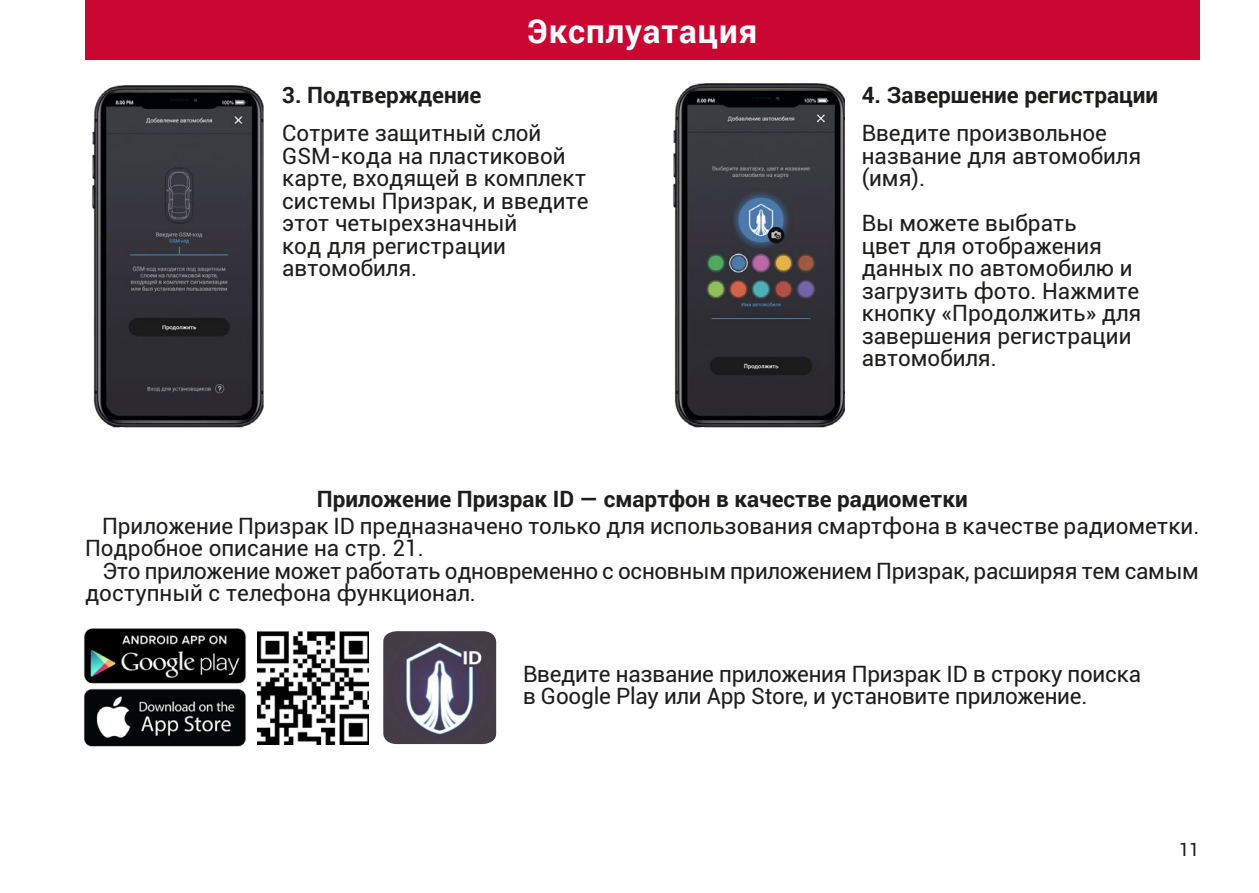
<style>
.page{position:relative;width:1259px;height:893px;background:#fff}
.page>*{position:absolute;margin:0;border:0;box-sizing:border-box;transform-origin:0 0}
.t1{font:700 33px "Roboto";letter-spacing:.03em;color:#fff}
.t2{font:22.5px/22.5px "Roboto";color:#1d1d1b}
.t3{font:700 22.5px "Roboto";color:#1d1d1b}
.t4{font:18px "Roboto";color:#1d1d1b}
</style>
<div class="page">
<div style="left:85px;top:0;width:1114px;height:60px;background:#ca0733"></div>
<img style="left:92px;top:86px;width:172px;height:341px">
<img style="left:673px;top:84px;width:171px;height:343px">
<img style="left:383px;top:631px;width:113px;height:113px">
<img style="left:258px;top:631px;width:110px;height:113px">
<img style="left:83px;top:628px;width:163px;height:119px">
<h1 class="t1" style="left:527px;top:12px;width:232px">Эксплуатация</h1>
<p class="t3" style="left:282px;top:81px;width:201px">3. Подтверждение</p>
<p class="t3" style="left:861px;top:81px;width:298px">4. Завершение регистрации</p>
<p class="t2" style="left:282px;top:121px;width:308px">Сотрите защитный слой<br>GSM-кода на пластиковой карте, входящей в комплект системы Призрак, и введите этот четырехзначный<br>код для регистрации автомобиля.</p>
<p class="t2" style="left:861px;top:121px;width:281px">Введите произвольное название для автомобиля (имя).</p>
<p class="t2" style="left:861px;top:211px;width:281px">Вы можете выбрать<br>цвет для отображения данных по автомобилю и загрузить фото. Нажмите кнопку «Продолжить» для завершения регистрации автомобиля.</p>
<p class="t3" style="left:317px;top:486px;width:652px">Приложение Призрак ID — смартфон в качестве радиометки</p>
<p class="t2" style="left:85px;top:514px;width:1116px;text-indent:17px">Приложение Призрак ID предназначено только для использования смартфона в качестве радиометки.<br>Подробное описание на стр. 21.</p>
<p class="t2" style="left:85px;top:559px;width:1115px;text-indent:17px">Это приложение может работать одновременно с основным приложением Призрак, расширяя тем самым доступный с телефона функционал.</p>
<p class="t2" style="left:523px;top:662px;width:619px">Введите название приложения Призрак ID в строку поиска в Google Play или App Store, и установите приложение.</p>
<p class="t4" style="left:1179px;top:837px;width:22px">11</p>
</div>
